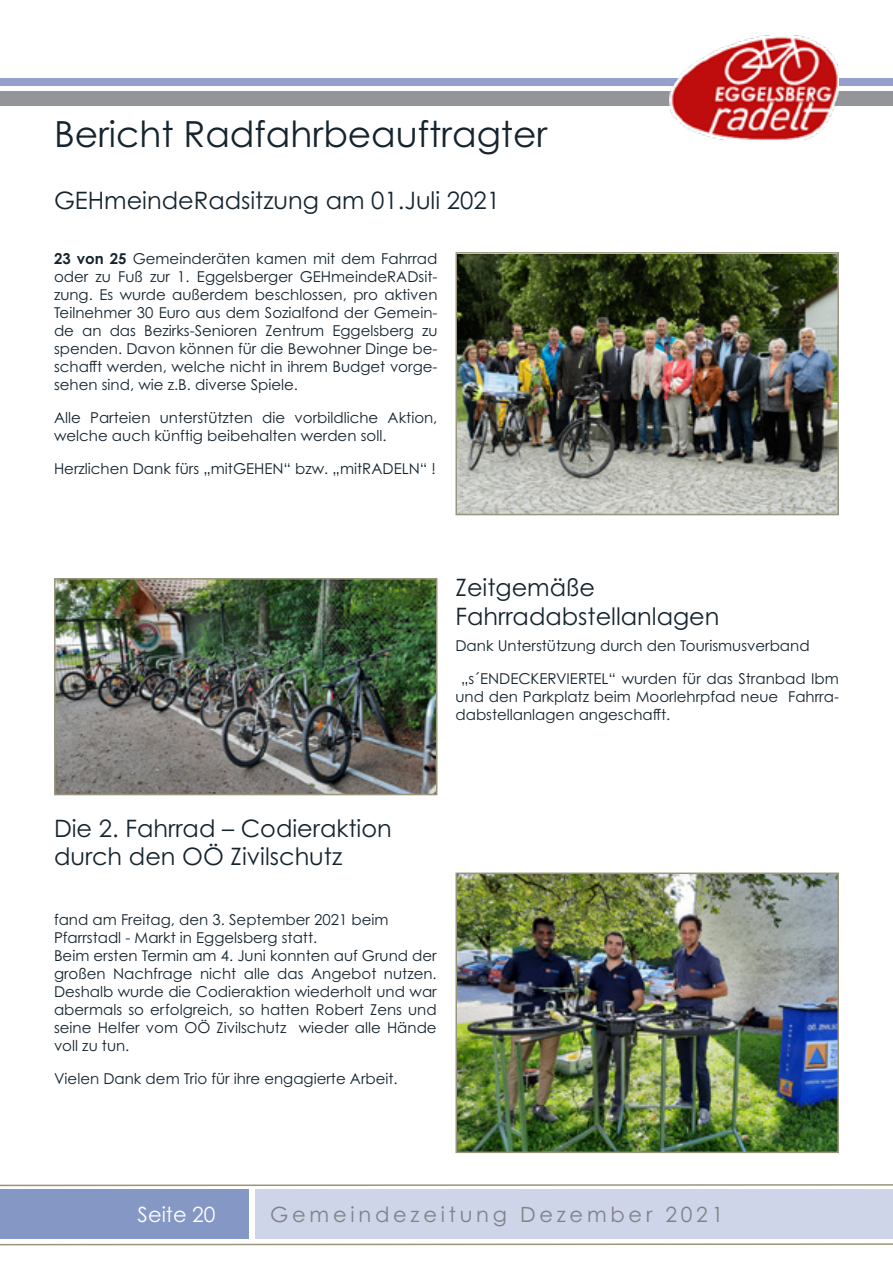
<style>
.page{position:relative;width:893px;height:1263px;background:#fff}
.page>*{position:absolute;margin:0;border:0;box-sizing:border-box;transform-origin:0 0}
.Überschrift_Groß{font:36px "Century Gothic Pro";color:#16242e}
.Überschrift_klein{font:24px/28.8px "Century Gothic Pro";color:#16242e}
.t1{font:21px "Century Gothic Pro";letter-spacing:.18em;color:#808285}
.t2{font:21px "Century Gothic Pro";color:#fff}
.Normaler_Text{font:15px/18px "Century Gothic Pro";color:#16242e;text-align:justify}
.Überschrift_klein-2{font:15px/18px "Century Gothic Pro";color:#16242e}
.s1{font-weight:700}
</style>
<div class="page">
<svg style="left:0;top:1184px;width:893px;height:3px"></svg>
<svg style="left:0;top:1243px;width:893px;height:3px"></svg>
<div style="left:0;top:79px;width:893px;height:7px;background:#95a0cd"></div>
<div style="left:0;top:91px;width:893px;height:15px;background:#939598"></div>
<div style="left:255px;top:1190px;width:638px;height:49px;background:#ced5e8"></div>
<div style="left:0;top:1190px;width:249px;height:49px;background:#8597c5"></div>
<img style="left:670px;top:35px;width:169px;height:105px">
<img style="left:458px;top:255px;width:378px;height:257px">
<div style="left:455px;top:252px;width:384px;height:263px;border:2px solid #97967c"></div>
<img style="left:57px;top:581px;width:377px;height:211px">
<div style="left:54px;top:578px;width:383px;height:217px;border:2px solid #97967c"></div>
<img style="left:458px;top:875px;width:378px;height:275px">
<div style="left:455px;top:872px;width:384px;height:281px;border:2px solid #97967c"></div>
<p class="Überschrift_Groß" style="left:54px;top:112px;width:495px">Bericht Radfahrbeauftragter</p>
<p class="Überschrift_klein" style="left:54px;top:185px;width:448px">GEHmeindeRadsitzung am 01.Juli 2021</p>
<p class="Normaler_Text" style="left:54px;top:249px;width:385px"><span class="s1">23 von 25</span> Gemeinderäten kamen mit dem Fahrrad oder zu Fuß zur 1. Eggelsberger GEHmeindeRADsit&shy;zung. Es wurde außerdem beschlossen, pro aktiven Teilnehmer 30 Euro aus dem Sozialfond der Gemein&shy;de an das Bezirks-Senioren Zentrum Eggelsberg zu spenden. Davon können für die Bewohner Dinge be&shy;schafft werden, welche nicht in ihrem Budget vorge&shy;sehen sind, wie z.B. diverse Spiele.</p>
<p class="Normaler_Text" style="left:54px;top:408px;width:385px">Alle Parteien unterstützten die vorbildliche Aktion, welche auch künftig beibehalten werden soll.</p>
<p class="Normaler_Text" style="left:54px;top:459px;width:383px">Herzlichen Dank fürs „mitGEHEN“ bzw. „mitRADELN“ !</p>
<p class="Überschrift_klein" style="left:455px;top:572px;width:265px">Zeitgemäße<br>Fahrradabstellanlagen</p>
<p class="Normaler_Text" style="left:455px;top:636px;width:356px">Dank Unterstützung durch den Tourismusverband</p>
<p class="Normaler_Text" style="left:455px;top:669px;width:385px;text-indent:6px">„s´ENDECKERVIERTEL“ wurden für das Stranbad Ibm und den Parkplatz beim Moorlehrpfad neue Fahrra&shy;dabstellanlagen angeschafft.</p>
<p class="Überschrift_klein" style="left:54px;top:813px;width:339px">Die 2. Fahrrad – Codieraktion durch den OÖ Zivilschutz</p>
<p class="Überschrift_klein-2" style="left:54px;top:911px;width:336px">fand am Freitag, den 3. September 2021 beim<br>Pfarrstadl - Markt in Eggelsberg statt.</p>
<p class="Normaler_Text" style="left:54px;top:947px;width:384px">Beim ersten Termin am 4. Juni konnten auf Grund der großen Nachfrage nicht alle das Angebot nutzen.<br>Deshalb wurde die Codieraktion wiederholt und war abermals so erfolgreich, so hatten Robert Zens und seine Helfer vom OÖ Zivilschutz wieder alle Hände voll zu tun.</p>
<p class="Normaler_Text" style="left:54px;top:1070px;width:345px">Vielen Dank dem Trio für ihre engagierte Arbeit.</p>
<h3 class="t2" style="left:138px;top:1202px;width:79px">Seite 20</h3>
<h3 class="t1" style="left:270px;top:1202px;width:455px">Gemeindezeitung Dezember 2021</h3>
</div>
